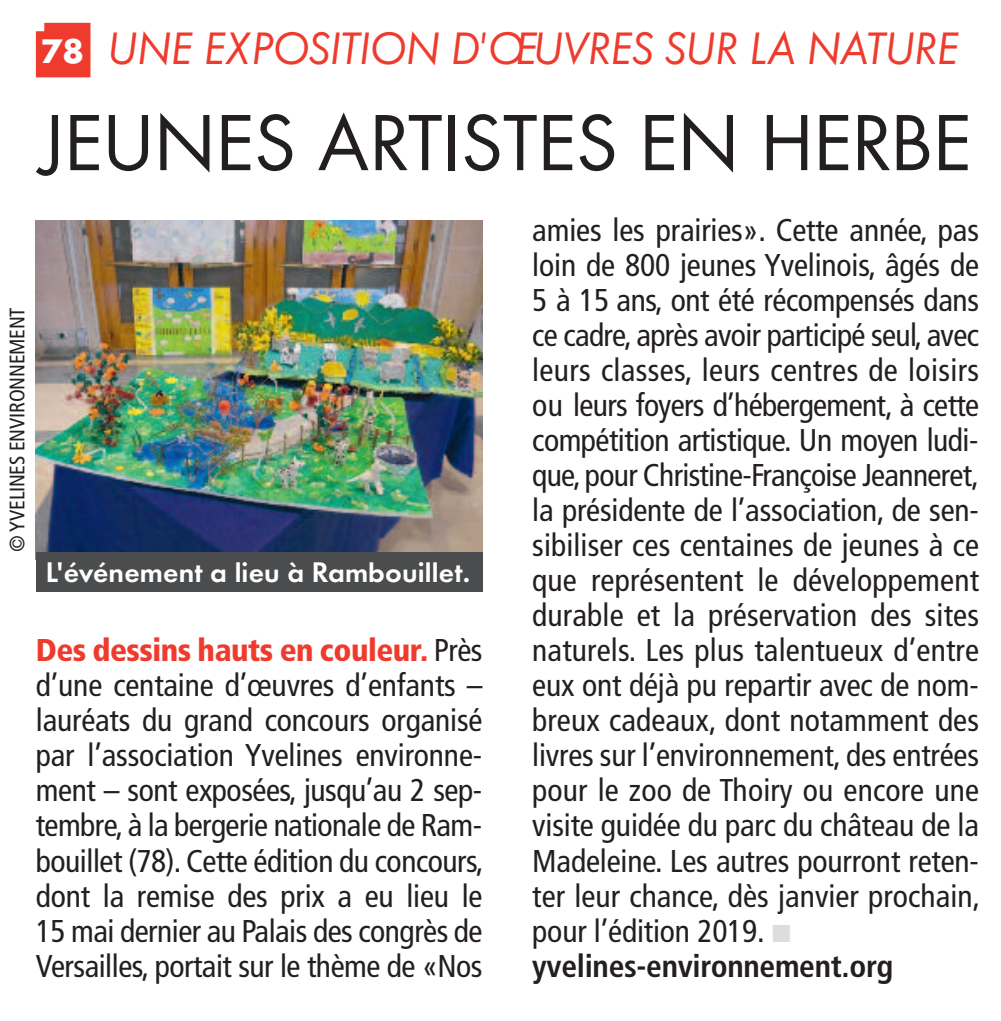
<style>
.page{position:relative;width:1001px;height:1021px;background:#fff}
.page>*{position:absolute;margin:0;border:0;box-sizing:border-box;transform-origin:0 0}
.t1{font:73.5px "Canalp";letter-spacing:.01em;color:#231f20}
.t2{font:italic 42px "Canalp";letter-spacing:-.005em;color:#ef3b2d}
.t3{font:condensed 31.5px/35px "Frutiger LT Com";letter-spacing:-.005em;color:#231f20}
.t4{font:700 31.5px "Canalp";color:#fff}
.t5{font:26.25px "Canalp Dem";letter-spacing:.005em;color:#fff}
.t6{font:condensed 21px "Frutiger LT Com";letter-spacing:-.01em;color:#231f20}
.s1{font-weight:900;color:#ef3b2d}
.s2{color:#dcdddf}
.s3{font-weight:700}
</style>
<div class="page">
<img style="left:36px;top:220px;width:446px;height:332px">
<div style="left:36px;top:552px;width:446px;height:40px;background:#4b4c4d"></div>
<div style="left:36px;top:23px;width:54px;height:54px;background:#ef3b2d"></div>
<p class="t4" style="left:41px;top:30px;width:45px">78</p>
<h2 class="t2" style="left:108px;top:22px;width:852px">UNE EXPOSITION D’ŒUVRES SUR LA NATURE</h2>
<h1 class="t1" style="left:36px;top:95px;width:936px">JEUNES ARTISTES EN HERBE</h1>
<p class="t6" style="left:5px;top:552px;width:246px;rotate:-90deg">© YVELINES ENVIRONNEMENT</p>
<p class="t5" style="left:46px;top:555px;width:426px">L’événement a lieu à Rambouillet.</p>
<p class="t3" style="left:36px;top:633px;width:449px;text-align:justify"><span class="s1">Des dessins hauts en couleur.</span> Près d’une centaine d’œuvres d’enfants – lauréats du grand concours organisé par l’association Yvelines environne&shy;ment – sont exposées, jusqu’au 2 sep&shy;tembre, à la bergerie nationale de Ram&shy;bouillet (78). Cette édition du concours, dont la remise des prix a eu lieu le 15 mai dernier au Palais des congrès de Versailles, portait sur le thème de «Nos</p>
<p class="t3" style="left:532px;top:213px;width:449px">amies les prairies». Cette année, pas loin de 800 jeunes Yvelinois, âgés de 5 à 15 ans, ont été récompensés dans ce cadre, après avoir participé seul, avec leurs classes, leurs centres de loisirs ou leurs foyers d’hébergement, à cette compétition artistique. Un moyen ludi&shy;que, pour Christine-Françoise Jeanneret, la présidente de l’association, de sen&shy;sibiliser ces centaines de jeunes à ce que représentent le développement durable et la préservation des sites naturels. Les plus talentueux d’entre eux ont déjà pu repartir avec de nom&shy;breux cadeaux, dont notamment des livres sur l’environnement, des entrées pour le zoo de Thoiry ou encore une visite guidée du parc du château de la Madeleine. Les autres pourront reten&shy;ter leur chance, dès janvier prochain, pour l’édition 2019. <span class="s2">■ </span><span class="s3">yvelines-environnement.org</span></p>
</div>
